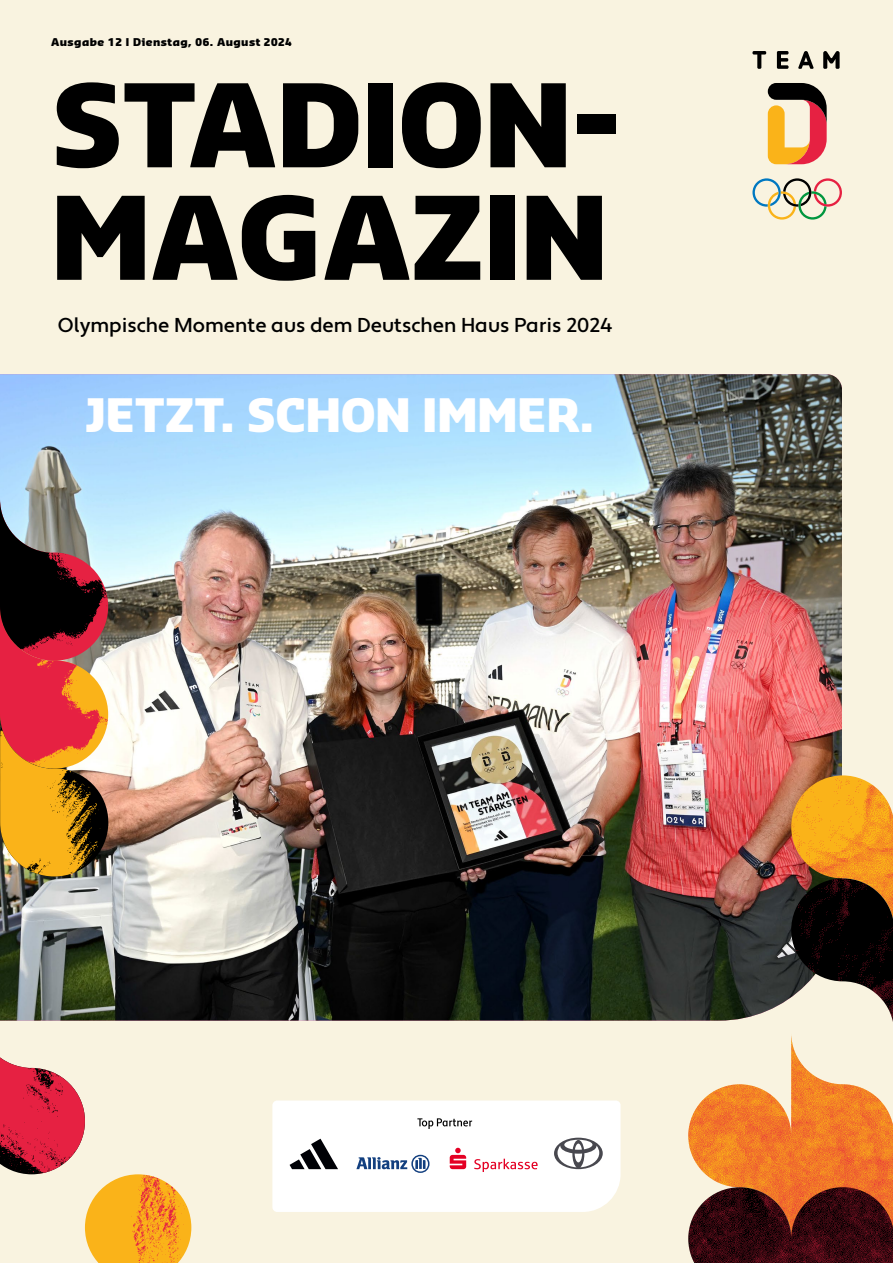
<style>
.page{position:relative;width:893px;height:1263px;background:#f9f3e0}
.page>*{position:absolute;margin:0;border:0;box-sizing:border-box;transform-origin:0 0}
.t1{font:900 112.05px/112.5px "Sansa";color:#000}
.t2{font:900 45px "Sansa";color:#fff}
.t3{font:500 20.1px "Apertura";color:#000}
.t4{font:900 10.5px "Sansa";letter-spacing:.05em;color:#000}
</style>
<div class="page">
<img style="left:0;top:374px;width:842px;height:646px">
<svg style="left:752px;top:178px;width:90px;height:42px"></svg>
<svg style="left:768px;top:83px;width:59px;height:81px"></svg>
<svg style="left:752px;top:51px;width:14px;height:18px"></svg>
<svg style="left:777px;top:51px;width:11px;height:18px"></svg>
<svg style="left:798px;top:51px;width:16px;height:18px"></svg>
<svg style="left:823px;top:51px;width:17px;height:18px"></svg>
<svg style="left:272px;top:1100px;width:349px;height:112px;background:#f3f1f2"></svg>
<svg style="left:0;top:499px;width:108px;height:216px;background:#874b4c"></svg>
<img style="left:0;top:715px;width:108px;height:161px">
<img style="left:682px;top:756px;width:211px;height:122px">
<svg style="left:682px;top:878px;width:211px;height:385px"></svg>
<svg style="left:0;top:961px;width:191px;height:267px"></svg>
<img style="left:85px;top:1174px;width:106px;height:89px">
<p class="t4" style="left:51px;top:35px;width:242px">Ausgabe 12 I Dienstag, 06. August 2024</p>
<h1 class="t1" style="left:51px;top:68px;width:570px">STADION-<br>MAGAZIN</h1>
<p class="t3" style="left:58px;top:313px;width:556px">Olympische Momente aus dem Deutschen Haus Paris 2024</p>
<h2 class="t2" style="left:85px;top:384px;width:511px">JETZT. SCHON IMMER.</h2>
</div>
